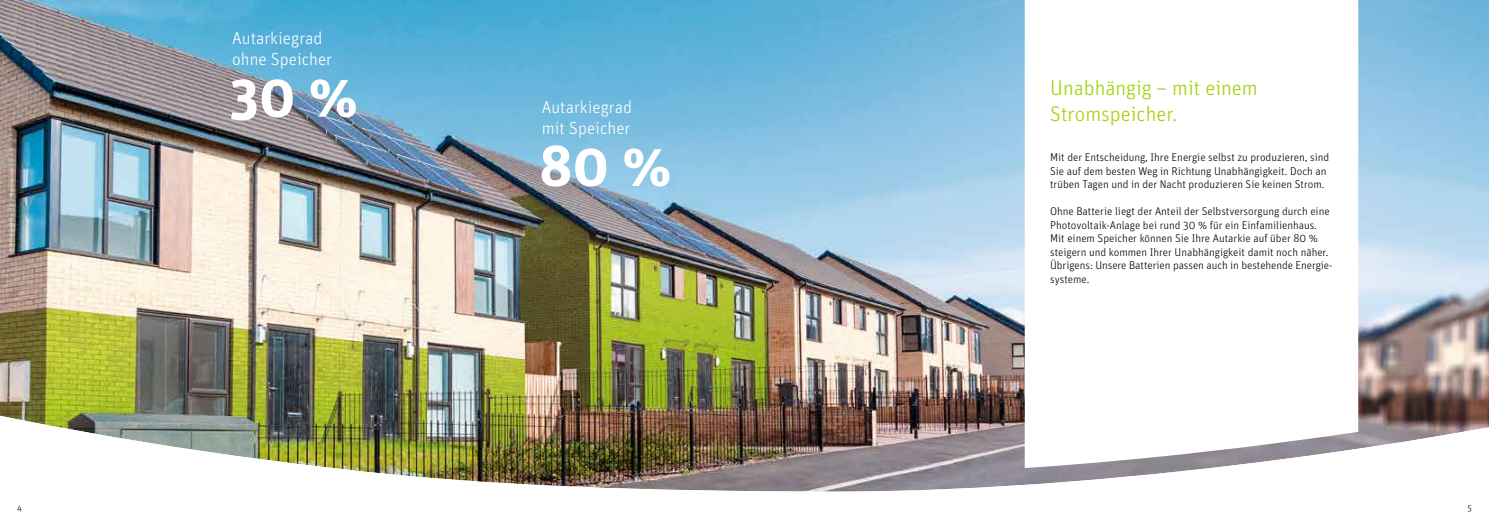
<style>
.page{position:relative;width:1489px;height:525px;background:#fff}
.page>*{position:absolute;margin:0;border:0;box-sizing:border-box;transform-origin:0 0}
.t1{font:700 57.25px "Unit OT";color:#fff}
.t2{font:300 21.25px/25.5px "Unit OT";color:#a3d109}
.t3{font:300 17.5px/21px "Unit OT";color:#fff}
.t4{font:300 11.25px/13.5px "Unit OT";color:#000}
.t5{font:300 8.88px "Unit OT";color:#000}
.t6{font:300 8.75px "Unit OT";color:#000}
</style>
<div class="page">
<img style="left:0;top:0;width:1488px;height:135px">
<img style="left:0;top:135px;width:1488px;height:357px">
<svg style="left:1024px;top:0;width:334px;height:468px"></svg>
<h3 class="t3" style="left:232px;top:28px;width:101px">Autarkiegrad ohne Speicher</h3>
<h1 class="t1" style="left:229px;top:62px;width:130px">30 %</h1>
<h3 class="t3" style="left:542px;top:97px;width:92px">Autarkiegrad mit Speicher</h3>
<h1 class="t1" style="left:539px;top:131px;width:134px">80 %</h1>
<h2 class="t2" style="left:1050px;top:75px;width:209px">Unabhängig – mit einem<br>Stromspeicher.</h2>
<p class="t4" style="left:1050px;top:150px;width:281px">Mit der Entscheidung, Ihre Energie selbst zu produzieren, sind<br>Sie auf dem besten Weg in Richtung Unabhängigkeit. Doch an trüben Tagen und in der Nacht produzieren Sie keinen Strom.</p>
<p class="t4" style="left:1050px;top:204px;width:284px">Ohne Batterie liegt der Anteil der Selbstversorgung durch eine Photovoltaik-Anlage bei rund 30 % für ein Einfamilienhaus.<br>Mit einem Speicher können Sie Ihre Autarkie auf über 80 % steigern und kommen Ihrer Unabhängigkeit damit noch näher.<br>Übrigens: Unsere Batterien passen auch in bestehende Energie&shy;systeme.</p>
<p class="t6" style="left:17px;top:502px;width:6px">4</p>
<p class="t5" style="left:1467px;top:502px;width:6px">5</p>
</div>
